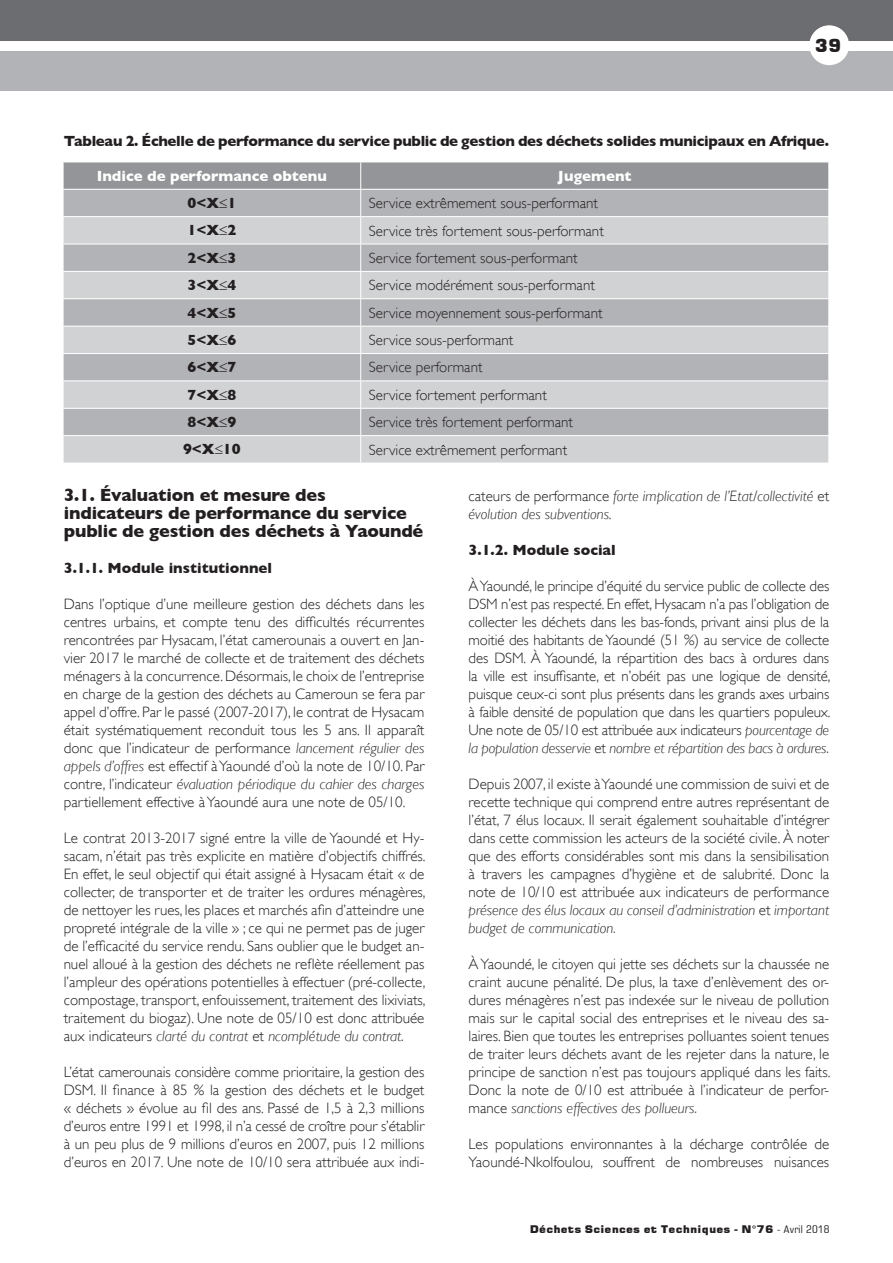
<style>
.page{position:relative;width:893px;height:1263px;background:#fff}
.page>*{position:absolute;margin:0;border:0;box-sizing:border-box;transform-origin:0 0}
.Titre_2{font:700 18px/18px "Gill Sans";letter-spacing:-.01em;color:#231f20}
.t1{font:18px "Square 721 Blk Normal";color:#231f20}
.Normal_tableau_celul{font:300 15px/18px "Gill Sans";color:#231f20;text-align:justify}
.Titre_Illustration{font:700 15px "Gill Sans";letter-spacing:-.02em;color:#231f20}
.t2{font:italic 300 15px/18px "Gill Sans";color:#231f20}
.Normal_tableau_col_g{font:700 15px "Gill Sans";color:#231f20}
.Titre_3{font:700 15px "Gill Sans";color:#231f20}
.Normal_tableau_Entet{font:700 15px "Gill Sans";color:#fff}
.t3{font:10.5px "Square 721 Blk Normal";letter-spacing:.02em;color:#231f20;scale:1.09 1}
.s1{font-style:italic}
.s2{font-style:normal}
.s3{font-family:"Square 721 BT";font-stretch:condensed}
</style>
<div class="page">
<div style="left:0;top:0;width:893px;height:40px;background:#6c6d70"></div>
<div style="left:0;top:51px;width:893px;height:39px;background:#b2b3b7"></div>
<div style="left:809px;top:25px;width:40px;height:40px;background:#fff;border-radius:50%"></div>
<svg style="left:63px;top:162px;width:766px;height:301px;background:#bfc1c3"></svg>
<p class="t1" style="left:815px;top:34px;width:28px">39</p>
<p class="Titre_Illustration" style="left:64px;top:133px;width:767px">Tableau 2. Échelle de performance du service public de gestion des déchets solides municipaux en Afrique.</p>
<p class="Normal_tableau_Entet" style="left:97px;top:167px;width:232px">Indice de performance obtenu</p>
<p class="Normal_tableau_Entet" style="left:558px;top:167px;width:75px">Jugement</p>
<p class="Normal_tableau_col_g" style="left:187px;top:194px;width:50px">0&lt;X≤1</p>
<p class="Normal_tableau_celul" style="left:369px;top:194px;width:231px">Service extrêmement sous-performant</p>
<p class="Normal_tableau_col_g" style="left:187px;top:222px;width:50px">1&lt;X≤2</p>
<p class="Normal_tableau_celul" style="left:369px;top:221px;width:237px">Service très fortement sous-performant</p>
<p class="Normal_tableau_col_g" style="left:187px;top:249px;width:50px">2&lt;X≤3</p>
<p class="Normal_tableau_celul" style="left:369px;top:249px;width:210px">Service fortement sous-performant</p>
<p class="Normal_tableau_col_g" style="left:187px;top:276px;width:50px">3&lt;X≤4</p>
<p class="Normal_tableau_celul" style="left:369px;top:276px;width:228px">Service modérément sous-performant</p>
<p class="Normal_tableau_col_g" style="left:187px;top:304px;width:50px">4&lt;X≤5</p>
<p class="Normal_tableau_celul" style="left:369px;top:304px;width:235px">Service moyennement sous-performant</p>
<p class="Normal_tableau_col_g" style="left:187px;top:331px;width:50px">5&lt;X≤6</p>
<p class="Normal_tableau_celul" style="left:369px;top:331px;width:146px">Service sous-performant</p>
<p class="Normal_tableau_col_g" style="left:187px;top:358px;width:50px">6&lt;X≤7</p>
<p class="Normal_tableau_celul" style="left:369px;top:358px;width:115px">Service performant</p>
<p class="Normal_tableau_col_g" style="left:187px;top:386px;width:50px">7&lt;X≤8</p>
<p class="Normal_tableau_celul" style="left:369px;top:386px;width:180px">Service fortement performant</p>
<p class="Normal_tableau_col_g" style="left:187px;top:413px;width:50px">8&lt;X≤9</p>
<p class="Normal_tableau_celul" style="left:369px;top:413px;width:206px">Service très fortement performant</p>
<p class="Normal_tableau_col_g" style="left:183px;top:441px;width:59px">9&lt;X≤10</p>
<p class="Normal_tableau_celul" style="left:369px;top:440px;width:200px">Service extrêmement performant</p>
<p class="Titre_2" style="left:64px;top:486px;width:361px">3.1. Évaluation et mesure des indicateurs de performance du service public de gestion des déchets à Yaoundé</p>
<p class="Titre_3" style="left:64px;top:559px;width:210px">3.1.1. Module institutionnel</p>
<p class="Normal_tableau_celul" style="left:64px;top:595px;width:362px">Dans l’optique d’une meilleure gestion des déchets dans les centres urbains, et compte tenu des difficultés récurrentes rencontrées par Hysacam, l’état camerounais a ouvert en Jan&shy;vier 2017 le marché de collecte et de traitement des déchets ménagers à la concurrence. Désormais, le choix de l’entreprise en charge de la gestion des déchets au Cameroun se fera par appel d’offre. Par le passé (2007-2017), le contrat de Hysacam était systématiquement reconduit tous les 5 ans. Il apparaît donc que l’indicateur de performance <span class="s1">lancement régulier des appels d’offres</span> est effectif à Yaoundé d’où la note de 10/10. Par contre, l’indicateur <span class="s1">évaluation périodique du cahier des charges </span>partiellement effective à Yaoundé aura une note de 05/10.</p>
<p class="Normal_tableau_celul" style="left:64px;top:829px;width:363px">Le contrat 2013-2017 signé entre la ville de Yaoundé et Hy&shy;sacam, n’était pas très explicite en matière d’objectifs chiffrés.<br>En effet, le seul objectif qui était assigné à Hysacam était « de collecter, de transporter et de traiter les ordures ménagères, de nettoyer les rues, les places et marchés afin d’atteindre une propreté intégrale de la ville » ; ce qui ne permet pas de juger de l’efficacité du service rendu. Sans oublier que le budget an&shy;nuel alloué à la gestion des déchets ne reflète réellement pas l’ampleur des opérations potentielles à effectuer (pré-collecte, compostage, transport, enfouissement, traitement des lixiviats, traitement du biogaz). Une note de 05/10 est donc attribuée aux indicateurs <span class="s1">clarté du contrat</span> et <span class="s1">ncomplétude du contrat.</span></p>
<p class="Normal_tableau_celul" style="left:64px;top:1063px;width:362px">L’état camerounais considère comme prioritaire, la gestion des DSM. Il finance à 85 % la gestion des déchets et le budget « déchets » évolue au fil des ans. Passé de 1,5 à 2,3 millions d’euros entre 1991 et 1998, il n’a cessé de croître pour s’établir à un peu plus de 9 millions d’euros en 2007, puis 12 millions d’euros en 2017. Une note de 10/10 sera attribuée aux indi-</p>
<p class="t2" style="left:469px;top:487px;width:362px"><span class="s2">cateurs de performance</span> forte implication de l’Etat/collectivité <span class="s2">et </span>évolution des subventions<span class="s2">.</span></p>
<p class="Titre_3" style="left:469px;top:541px;width:149px">3.1.2. Module social</p>
<p class="Normal_tableau_celul" style="left:469px;top:577px;width:363px">À Yaoundé, le principe d’équité du service public de collecte des DSM n’est pas respecté. En effet, Hysacam n’a pas l’obligation de collecter les déchets dans les bas-fonds, privant ainsi plus de la moitié des habitants de Yaoundé (51 %) au service de collecte des DSM. À Yaoundé, la répartition des bacs à ordures dans la ville est insuffisante, et n’obéit pas une logique de densité, puisque ceux-ci sont plus présents dans les grands axes urbains à faible densité de population que dans les quartiers populeux.<br>Une note de 05/10 est attribuée aux indicateurs <span class="s1">pourcentage de la population desservie</span> et <span class="s1">nombre et répartition des bacs à ordures.</span></p>
<p class="Normal_tableau_celul" style="left:469px;top:775px;width:362px">Depuis 2007, il existe à Yaoundé une commission de suivi et de recette technique qui comprend entre autres représentant de l’état, 7 élus locaux. Il serait également souhaitable d’intégrer dans cette commission les acteurs de la société civile. À noter que des efforts considérables sont mis dans la sensibilisation à travers les campagnes d’hygiène et de salubrité. Donc la note de 10/10 est attribuée aux indicateurs de performance <span class="s1">présence des élus locaux au conseil d’administration</span> et <span class="s1">important budget de communication.</span></p>
<p class="Normal_tableau_celul" style="left:469px;top:955px;width:363px">À Yaoundé, le citoyen qui jette ses déchets sur la chaussée ne craint aucune pénalité. De plus, la taxe d’enlèvement des or&shy;dures ménagères n’est pas indexée sur le niveau de pollution mais sur le capital social des entreprises et le niveau des sa&shy;laires. Bien que toutes les entreprises polluantes soient tenues de traiter leurs déchets avant de les rejeter dans la nature, le principe de sanction n’est pas toujours appliqué dans les faits.<br>Donc la note de 0/10 est attribuée à l’indicateur de perfor&shy;mance <span class="s1">sanctions effectives des pollueurs.</span></p>
<p class="Normal_tableau_celul" style="left:469px;top:1135px;width:362px">Les populations environnantes à la décharge contrôlée de<br>Yaoundé-Nkolfoulou, souffrent de nombreuses nuisances</p>
<p class="t3" style="left:530px;top:1223px;width:276px">Déchets Sciences et Techniques - N°76 <span class="s3">- Avril 2018</span></p>
</div>
